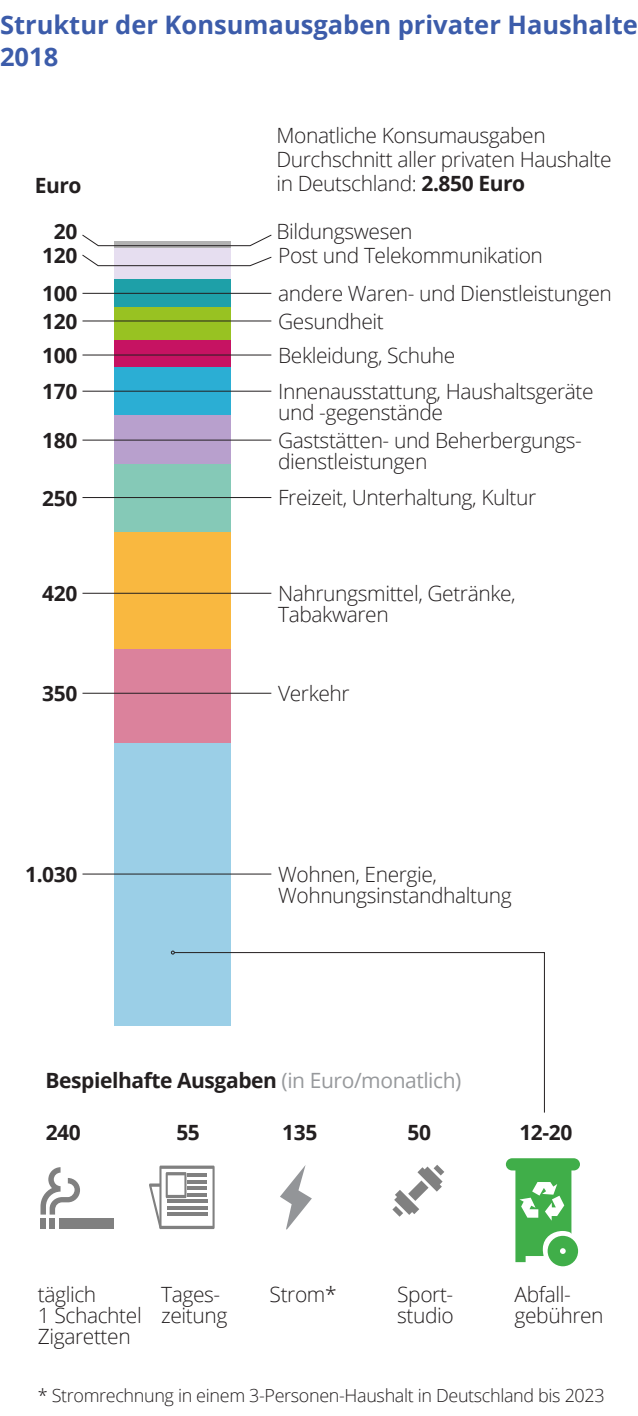
<style>
.page{position:relative;width:638px;height:1416px;background:#fff}
.page>*{position:absolute;margin:0;border:0;box-sizing:border-box;transform-origin:0 0}
.t1{font:700 25.5px/31.5px "Open Sans";color:#3c5caa}
.t2{font:300 21px/21px "Open Sans";letter-spacing:-.02em;color:#231f20}
.t3{font:700 21px "Open Sans";letter-spacing:-.02em;color:#231f20}
.t4{font:300 18px "Open Sans";letter-spacing:-.02em;color:#231f20}
.s1{font-weight:700}
.s2{font-weight:400;color:#97999c}
</style>
<div class="page">
<div style="left:114px;top:743px;width:116px;height:283px;background:#9bcfe7"></div>
<div style="left:114px;top:648px;width:116px;height:95px;background:#db829c"></div>
<div style="left:114px;top:531px;width:116px;height:117px;background:#f9b840"></div>
<div style="left:114px;top:464px;width:116px;height:67px;background:#85c9b7"></div>
<div style="left:114px;top:414px;width:116px;height:50px;background:#b8a0cd"></div>
<div style="left:114px;top:367px;width:116px;height:47px;background:#2baed4"></div>
<div style="left:114px;top:340px;width:116px;height:27px;background:#c61362"></div>
<div style="left:114px;top:306px;width:116px;height:34px;background:#98c222"></div>
<div style="left:114px;top:279px;width:116px;height:27px;background:#1ea0a8"></div>
<div style="left:114px;top:248px;width:116px;height:31px;background:#e6def0"></div>
<div style="left:114px;top:241px;width:116px;height:7px;background:#979697"></div>
<svg style="left:82px;top:234px;width:190px;height:12px"></svg>
<svg style="left:82px;top:254px;width:190px;height:12px"></svg>
<hr style="left:82px;top:293px;width:189px;height:1px;background:#231f20">
<hr style="left:82px;top:320px;width:189px;height:1px;background:#231f20">
<hr style="left:82px;top:354px;width:189px;height:1px;background:#231f20">
<hr style="left:82px;top:390px;width:189px;height:1px;background:#231f20">
<hr style="left:82px;top:439px;width:189px;height:1px;background:#231f20">
<hr style="left:82px;top:497px;width:189px;height:1px;background:#231f20">
<hr style="left:82px;top:592px;width:189px;height:1px;background:#231f20">
<hr style="left:82px;top:692px;width:189px;height:1px;background:#231f20">
<hr style="left:82px;top:873px;width:189px;height:1px;background:#231f20">
<svg style="left:392px;top:1165px;width:52px;height:51px"></svg>
<svg style="left:280px;top:1165px;width:32px;height:64px"></svg>
<div style="left:50px;top:1218px;width:5px;height:10px;background:#808080"></div>
<div style="left:59px;top:1218px;width:54px;height:10px;background:#808080"></div>
<svg style="left:40px;top:1167px;width:40px;height:47px"></svg>
<div style="left:40px;top:1218px;width:6px;height:10px;background:#808080"></div>
<svg style="left:149px;top:1165px;width:66px;height:63px"></svg>
<hr style="left:167px;top:1206px;width:40px;height:3px;background:#808080">
<hr style="left:167px;top:1212px;width:40px;height:3px;background:#808080">
<svg style="left:506px;top:1158px;width:74px;height:108px"></svg>
<svg style="left:175px;top:951px;width:370px;height:162px"></svg>
<svg style="left:171px;top:950px;width:4px;height:4px"></svg>
<p class="t1" style="left:0;top:9px;width:639px">Struktur der Konsumausgaben privater Haushalte<br>2018</p>
<p class="t2" style="left:276px;top:122px;width:337px;line-height:24px">Monatliche Konsumausgaben<br>Durchschnitt aller privaten Haushalte</p>
<p class="t3" style="left:35px;top:171px;width:48px">Euro</p>
<p class="t2" style="left:276px;top:172px;width:250px">in Deutschland: <span class="s1">2.850 Euro</span></p>
<p class="t3" style="left:54px;top:216px;width:25px">20</p>
<p class="t2" style="left:276px;top:220px;width:138px">Bildungswesen</p>
<p class="t3" style="left:42px;top:241px;width:37px">120</p>
<p class="t2" style="left:278px;top:244px;width:266px">Post und Telekommunikation</p>
<p class="t3" style="left:42px;top:279px;width:37px">100</p>
<p class="t2" style="left:278px;top:282px;width:335px">andere Waren- und Dienstleistungen</p>
<p class="t3" style="left:42px;top:306px;width:37px">120</p>
<p class="t2" style="left:278px;top:310px;width:107px">Gesundheit</p>
<p class="t3" style="left:42px;top:340px;width:37px">100</p>
<p class="t2" style="left:278px;top:336px;width:317px;line-height:36px">Bekleidung, Schuhe<br>Innenausstattung, Haushaltsgeräte</p>
<p class="t2" style="left:278px;top:401px;width:166px">und -gegenstände</p>
<p class="t3" style="left:42px;top:377px;width:37px">170</p>
<p class="t3" style="left:42px;top:425px;width:37px">180</p>
<p class="t2" style="left:278px;top:429px;width:305px">Gaststätten- und Beherbergungs&shy;dienstleistungen</p>
<p class="t3" style="left:42px;top:483px;width:37px">250</p>
<p class="t2" style="left:278px;top:486px;width:259px">Freizeit, Unterhaltung, Kultur</p>
<p class="t3" style="left:42px;top:579px;width:37px">420</p>
<p class="t2" style="left:278px;top:582px;width:239px">Nahrungsmittel, Getränke,<br>Tabakwaren</p>
<p class="t3" style="left:42px;top:678px;width:37px">350</p>
<p class="t2" style="left:278px;top:682px;width:73px">Verkehr</p>
<p class="t3" style="left:25px;top:859px;width:54px">1.030</p>
<p class="t2" style="left:278px;top:863px;width:235px">Wohnen, Energie,<br>Wohnungsinstandhaltung</p>
<p class="t3" style="left:45px;top:1065px;width:417px">Bespielhafte Ausgaben <span class="s2">(in Euro/monatlich)</span></p>
<p class="t3" style="left:46px;top:1116px;width:37px">240</p>
<p class="t3" style="left:176px;top:1116px;width:25px">55</p>
<p class="t3" style="left:282px;top:1116px;width:37px">135</p>
<p class="t3" style="left:407px;top:1116px;width:25px">50</p>
<p class="t3" style="left:519px;top:1116px;width:55px">12-20</p>
<p class="t2" style="left:38px;top:1283px;width:105px">täglich<br>1 Schachtel<br>Zigaretten</p>
<p class="t2" style="left:161px;top:1283px;width:68px">Tages&shy;zeitung</p>
<p class="t2" style="left:270px;top:1283px;width:68px">Strom*</p>
<p class="t2" style="left:397px;top:1283px;width:58px">Sport&shy;studio</p>
<p class="t2" style="left:514px;top:1283px;width:90px">Abfall&shy;gebühren</p>
<p class="t4" style="left:38px;top:1382px;width:568px">* Stromrechnung in einem 3-Personen-Haushalt in Deutschland bis 2023</p>
</div>
